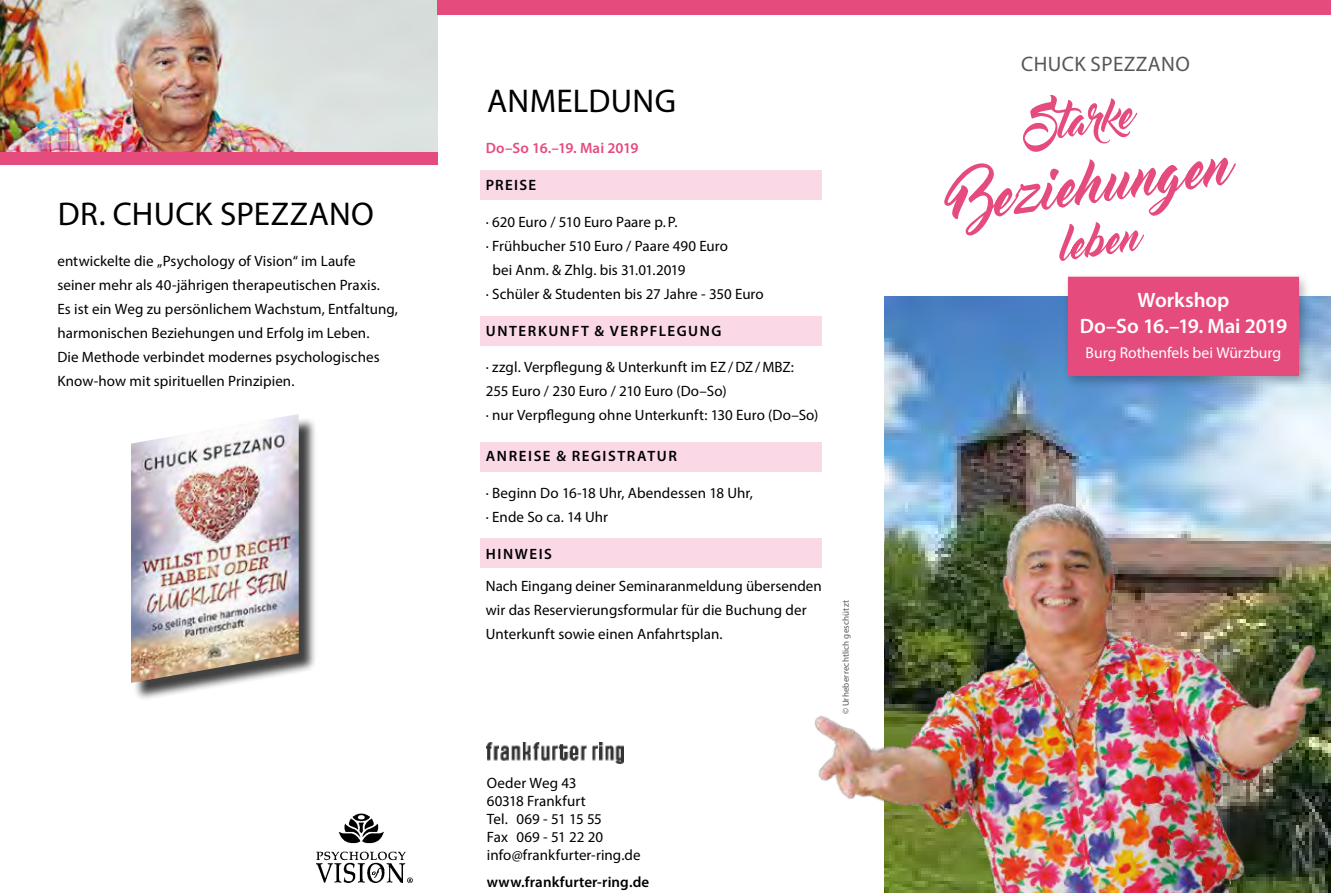
<style>
.page{position:relative;width:1331px;height:893px;background:#fff}
.page>*{position:absolute;margin:0;border:0;box-sizing:border-box;transform-origin:0 0}
.t1{font:33px "Myriad Pro";letter-spacing:.01em;color:#000}
.t2{font:21px "Myriad Pro";letter-spacing:.02em;color:#575756}
.t3{font:600 20.85px/25.5px "Myriad Pro";letter-spacing:-.005em;color:#fff;text-align:center}
.t4{font:15.6px "Myriad Pro";color:#fff}
.t5{font:15px/24px "Myriad Pro";letter-spacing:.005em;color:#000}
.t6{font:600 15px "Myriad Pro";letter-spacing:.1em;color:#000}
.t7{font:600 15px "Myriad Pro";letter-spacing:.01em;color:#000}
.t8{font:600 15px "Myriad Pro";color:#e54b7d}
.t9{font:9px "Myriad Pro";letter-spacing:.02em;color:#575756}
</style>
<div class="page">
<img style="left:0;top:0;width:438px;height:152px">
<div style="left:480px;top:170px;width:342px;height:30px;background:#fad8e6"></div>
<div style="left:480px;top:538px;width:342px;height:30px;background:#fad8e6"></div>
<div style="left:480px;top:442px;width:342px;height:30px;background:#fad8e6"></div>
<div style="left:480px;top:316px;width:342px;height:29px;background:#fad8e6"></div>
<img style="left:884px;top:296px;width:447px;height:153px">
<img style="left:317px;top:813px;width:96px;height:70px">
<div style="left:1062px;top:273px;width:249px;height:117px;background:#000;opacity:.27"></div>
<div style="left:1069px;top:277px;width:229px;height:98px;background:#e54b7d"></div>
<div style="left:1068px;top:277px;width:231px;height:99px;border:2px solid #e54b7d"></div>
<svg style="left:944px;top:95px;width:292px;height:166px"></svg>
<div style="left:438px;top:0;width:893px;height:15px;background:#e54b7d"></div>
<img style="left:487px;top:742px;width:136px;height:22px">
<div style="left:0;top:152px;width:438px;height:13px;background:#e54b7d"></div>
<img style="left:814px;top:449px;width:517px;height:444px">
<div style="left:133px;top:417px;width:185px;height:284px;background:#000;opacity:.75"></div>
<img style="left:131px;top:414px;width:168px;height:269px">
<h1 class="t1" style="left:58px;top:193px;width:318px">DR. CHUCK SPEZZANO</h1>
<p class="t5" style="left:57px;top:249px;width:342px">entwickelte die „Psychology of Vision“ im Laufe<br>seiner mehr als 40-jährigen therapeutischen Praxis.<br>Es ist ein Weg zu persönlichem Wachstum, Entfaltung, harmonischen Beziehungen und Erfolg im Leben.<br>Die Methode verbindet modernes psychologisches Know-how mit spirituellen Prinzipien.</p>
<h1 class="t1" style="left:487px;top:81px;width:190px">ANMELDUNG</h1>
<p class="t8" style="left:486px;top:139px;width:154px">Do–So 16.–19. Mai 2019</p>
<p class="t6" style="left:486px;top:176px;width:52px">PREISE</p>
<p class="t5" style="left:486px;top:210px;width:193px">∙ 620 Euro / 510 Euro Paare p. P.</p>
<p class="t5" style="left:486px;top:234px;width:244px">∙ Frühbucher 510 Euro / Paare 490 Euro</p>
<p class="t5" style="left:492px;top:258px;width:195px">bei Anm. &amp; Zhlg. bis 31.01.2019</p>
<p class="t5" style="left:486px;top:282px;width:279px">∙ Schüler &amp; Studenten bis 27 Jahre - 350 Euro</p>
<p class="t6" style="left:486px;top:321px;width:237px">UNTERKUNFT &amp; VERPFLEGUNG</p>
<p class="t5" style="left:486px;top:355px;width:334px">∙ zzgl. Verpflegung &amp; Unterkunft im EZ/DZ/ MBZ:<br>255 Euro / 230 Euro / 210 Euro (Do–So)<br>∙ nur Verpflegung ohne Unterkunft: 130 Euro (Do–So)</p>
<p class="t6" style="left:486px;top:447px;width:192px">ANREISE &amp; REGISTRATUR</p>
<p class="t5" style="left:486px;top:481px;width:269px">∙ Beginn Do 16-18 Uhr, Abendessen 18 Uhr, ∙ Ende So ca. 14 Uhr</p>
<p class="t6" style="left:486px;top:544px;width:68px">HINWEIS</p>
<p class="t5" style="left:486px;top:574px;width:337px">Nach Eingang deiner Seminaranmeldung übersenden wir das Reservierungsformular für die Buchung der<br>Unterkunft sowie einen Anfahrtsplan.</p>
<p class="t9" style="left:840px;top:714px;width:115px;rotate:-90deg">©Urheberrechtlich geschützt</p>
<p class="t5" style="left:487px;top:774px;width:155px;line-height:18px">Oeder Weg 43<br>60318 Frankfurt<br>Tel. 069 - 51 15 55<br>Fax 069 - 51 22 20 info@frankfurter-ring.de</p>
<p class="t7" style="left:487px;top:872px;width:164px">www.frankfurter-ring.de</p>
<h2 class="t2" style="left:1021px;top:51px;width:170px">CHUCK SPEZZANO</h2>
<h3 class="t3" style="left:1080px;top:287px;width:209px">Workshop<br>Do–So 16.–19. Mai 2019</h3>
<p class="t4" style="left:1086px;top:343px;width:197px">Burg Rothenfels bei Würzburg</p>
</div>
